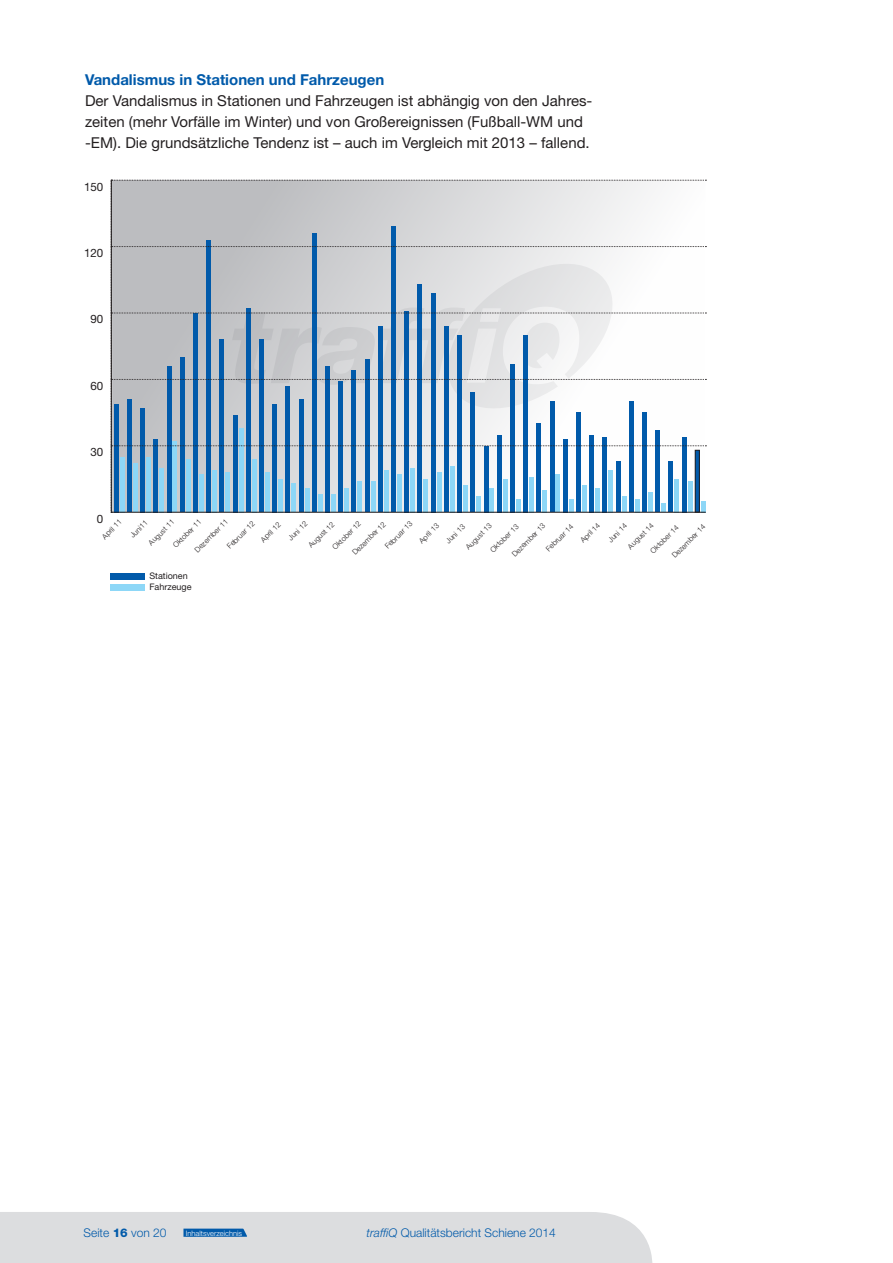
<style>
.page{position:relative;width:893px;height:1263px;background:#fff}
.page>*{position:absolute;margin:0;border:0;box-sizing:border-box;transform-origin:0 0}
.t1{font:15px/21px "Helvetica Neue";color:#231f20}
.t2{font:700 15px "Helvetica Neue";color:#015aaa}
.t3{font:300 12px "Helvetica Neue";color:#015aaa}
.t4{font:11.55px "Helvetica Neue";color:#231f20}
.t5{font:9px/10.8px "Helvetica Neue";color:#231f20}
.t6{font:300 7.5px "Helvetica Neue";color:#231f20}
.t7{font:300 7.5px "Helvetica Neue";color:#fff}
.s1{font-weight:800}
.s2{font-style:italic}
</style>
<div class="page">
<svg style="left:112px;top:180px;width:594px;height:332px"></svg>
<hr style="left:112px;top:512px;width:594px;height:1px;background:#231f20">
<div style="left:110px;top:573px;width:34px;height:6px;background:#015aaa"></div>
<div style="left:110px;top:584px;width:34px;height:6px;background:#8dd7f7"></div>
<hr style="left:111px;top:180px;width:1px;height:333px;background:#231f20">
<div style="left:0;top:1212px;width:653px;height:51px;background:#dcdddf"></div>
<p class="t2" style="left:85px;top:70px;width:301px">Vandalismus in Stationen und Fahrzeugen</p>
<p class="t1" style="left:85px;top:90px;width:509px">Der Vandalismus in Stationen und Fahrzeugen ist abhängig von den Jahres&shy;zeiten (mehr Vorfälle im Winter) und von Großereignissen (Fußball-WM und -EM). Die grundsätzliche Tendenz ist – auch im Vergleich mit 2013 – fallend.</p>
<p class="t4" style="left:84px;top:180px;width:21px">150</p>
<p class="t4" style="left:84px;top:246px;width:21px">120</p>
<p class="t4" style="left:90px;top:312px;width:14px">90</p>
<p class="t4" style="left:90px;top:379px;width:14px">60</p>
<p class="t4" style="left:90px;top:445px;width:14px">30</p>
<p class="t4" style="left:97px;top:512px;width:8px">0</p>
<p class="t6" style="left:100px;top:534px;width:26px;rotate:-45deg">April 11</p>
<p class="t6" style="left:128px;top:533px;width:23px;rotate:-45deg">Juni11</p>
<p class="t6" style="left:146px;top:541px;width:35px;rotate:-45deg">August 11</p>
<p class="t6" style="left:171px;top:543px;width:38px;rotate:-45deg">Oktober 11</p>
<p class="t6" style="left:193px;top:548px;width:45px;rotate:-45deg">Dezember 11</p>
<p class="t6" style="left:350px;top:550px;width:45px;rotate:-45deg">Dezember 12</p>
<p class="t6" style="left:225px;top:544px;width:37px;rotate:-45deg">Februar 12</p>
<p class="t6" style="left:383px;top:544px;width:37px;rotate:-45deg">Februar 13</p>
<p class="t6" style="left:286px;top:536px;width:25px;rotate:-45deg">Juni 12</p>
<p class="t6" style="left:464px;top:545px;width:35px;rotate:-45deg">August 13</p>
<p class="t6" style="left:578px;top:538px;width:26px;rotate:-45deg">April 14</p>
<p class="t6" style="left:331px;top:545px;width:38px;rotate:-45deg">Oktober 12</p>
<p class="t6" style="left:510px;top:552px;width:45px;rotate:-45deg">Dezember 13</p>
<p class="t6" style="left:626px;top:544px;width:35px;rotate:-45deg">August 14</p>
<p class="t6" style="left:670px;top:553px;width:45px;rotate:-45deg">Dezember 14</p>
<p class="t6" style="left:306px;top:543px;width:35px;rotate:-45deg">August 12</p>
<p class="t6" style="left:488px;top:547px;width:38px;rotate:-45deg">Oktober 13</p>
<p class="t6" style="left:606px;top:538px;width:25px;rotate:-45deg">Juni 14</p>
<p class="t6" style="left:648px;top:549px;width:38px;rotate:-45deg">Oktober 14</p>
<p class="t6" style="left:259px;top:537px;width:26px;rotate:-45deg">April 12</p>
<p class="t6" style="left:417px;top:539px;width:26px;rotate:-45deg">April 13</p>
<p class="t6" style="left:444px;top:539px;width:25px;rotate:-45deg">Juni 13</p>
<p class="t6" style="left:544px;top:547px;width:37px;rotate:-45deg">Februar 14</p>
<p class="t5" style="left:149px;top:571px;width:44px">Stationen<br>Fahrzeuge</p>
<p class="t3" style="left:84px;top:1225px;width:84px">Seite <span class="s1">16</span> von 20</p>
<p class="t7" style="left:186px;top:1228px;width:58px">Inhaltsverzeichnis</p>
<p class="t3" style="left:367px;top:1225px;width:191px"><span class="s2">traffiQ</span> Qualitätsbericht Schiene 2014</p>
</div>
